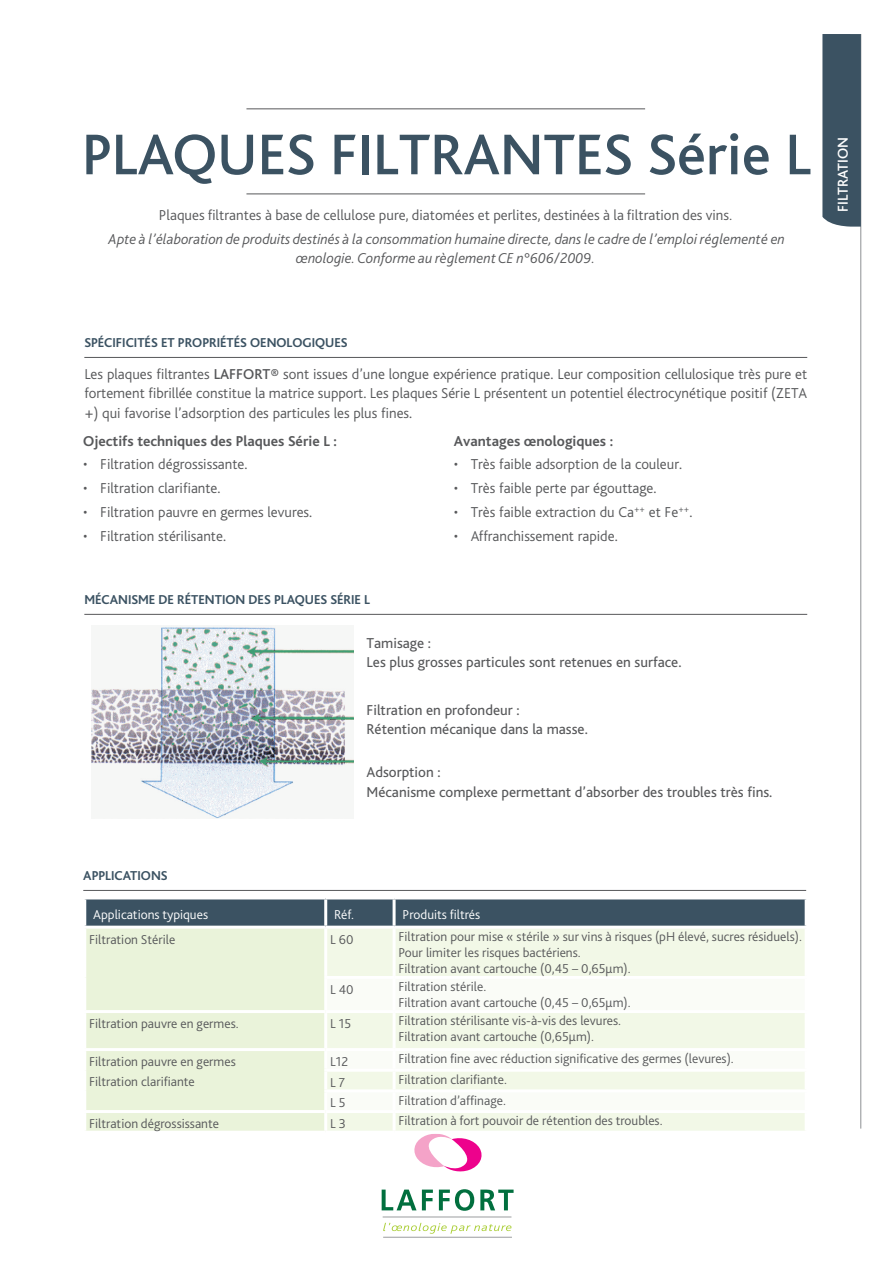
<style>
.page{position:relative;width:893px;height:1263px;background:#fff}
.page>*{position:absolute;margin:0;border:0;box-sizing:border-box;transform-origin:0 0}
.t1{font:500 60px "Bliss";color:#3b5262}
.t2{font:300 15px/19.5px "Bliss";color:#57585a;text-align:justify}
.t3{font:15px/19.5px "Bliss";color:#57585a}
.t4{font:italic 300 15px/19.5px "Bliss 2";color:#57585a;text-align:center}
.t5{font:300 15px "Bliss 2";color:#57585a}
.t6{font:700 15px "Bliss";color:#57585a}
.t7{font:500 15px "Bliss";color:#fff}
.t8{font:300 13.5px/16.2px "Bliss 2";color:#57585a}
.t9{font:700 13.5px "Bliss";color:#3b5262}
.t10{font:300 13.5px "Bliss 2";color:#fff}
.s1{font-weight:500}
</style>
<div class="page">
<hr style="left:246px;top:108px;width:399px;height:1px;background:#57585a">
<hr style="left:246px;top:194px;width:399px;height:1px;background:#57585a">
<hr style="left:84px;top:357px;width:723px;height:1px;background:#57585a">
<hr style="left:860px;top:34px;width:1px;height:1094px;background:#939598">
<div style="left:822px;top:34px;width:39px;height:193px;background:#3b5262"></div>
<svg style="left:414px;top:1134px;width:68px;height:38px"></svg>
<svg style="left:382px;top:1189px;width:34px;height:21px"></svg>
<svg style="left:422px;top:1189px;width:11px;height:21px"></svg>
<svg style="left:439px;top:1189px;width:35px;height:22px"></svg>
<svg style="left:480px;top:1189px;width:34px;height:21px"></svg>
<svg style="left:383px;top:1223px;width:128px;height:11px"></svg>
<hr style="left:383px;top:1217px;width:128px;height:1px;background:#9b9da0">
<hr style="left:383px;top:1237px;width:129px;height:1px;background:#9b9da0">
<hr style="left:84px;top:614px;width:723px;height:1px;background:#57585a">
<svg style="left:86px;top:899px;width:719px;height:27px;background:#415767"></svg>
<div style="left:86px;top:929px;width:238px;height:202px;background:#eaf3da"></div>
<div style="left:327px;top:929px;width:478px;height:202px;background:#f2f8e7"></div>
<svg style="left:327px;top:979px;width:478px;height:131px"></svg>
<hr style="left:324px;top:899px;width:3px;height:27px;background:#fff">
<hr style="left:393px;top:899px;width:3px;height:27px;background:#fff">
<hr style="left:393px;top:929px;width:3px;height:47px;background:#fff">
<hr style="left:324px;top:976px;width:70px;height:3px;background:#fff">
<hr style="left:394px;top:976px;width:414px;height:3px;background:#fff">
<hr style="left:393px;top:979px;width:3px;height:31px;background:#fff">
<hr style="left:83px;top:1010px;width:243px;height:3px;background:#fff">
<hr style="left:326px;top:1010px;width:68px;height:3px;background:#fff">
<hr style="left:394px;top:1010px;width:414px;height:3px;background:#fff">
<hr style="left:393px;top:1013px;width:3px;height:35px;background:#fff">
<hr style="left:83px;top:1048px;width:243px;height:3px;background:#fff">
<hr style="left:326px;top:1048px;width:68px;height:3px;background:#fff">
<hr style="left:394px;top:1048px;width:414px;height:3px;background:#fff">
<hr style="left:393px;top:1051px;width:3px;height:18px;background:#fff">
<hr style="left:324px;top:1069px;width:70px;height:3px;background:#fff">
<hr style="left:394px;top:1069px;width:414px;height:3px;background:#fff">
<hr style="left:393px;top:1072px;width:3px;height:17px;background:#fff">
<hr style="left:324px;top:1089px;width:70px;height:3px;background:#fff">
<hr style="left:394px;top:1089px;width:414px;height:3px;background:#fff">
<hr style="left:393px;top:1092px;width:3px;height:18px;background:#fff">
<hr style="left:83px;top:1110px;width:243px;height:3px;background:#fff">
<hr style="left:326px;top:1110px;width:68px;height:3px;background:#fff">
<hr style="left:394px;top:1110px;width:414px;height:3px;background:#fff">
<hr style="left:393px;top:1113px;width:3px;height:18px;background:#fff">
<hr style="left:83px;top:890px;width:723px;height:1px;background:#57585a">
<img style="left:91px;top:625px;width:262px;height:193px">
<h1 class="t1" style="left:82px;top:123px;width:731px">PLAQUES FILTRANTES Série L</h1>
<p class="t7" style="left:835px;top:212px;width:77px;rotate:-90deg">FILTRATION</p>
<p class="t5" style="left:159px;top:205px;width:575px">Plaques filtrantes à base de cellulose pure, diatomées et perlites, destinées à la filtration des vins.</p>
<p class="t4" style="left:109px;top:228px;width:678px">Apte à l’élaboration de produits destinés à la consommation humaine directe, dans le cadre de l’emploi réglementé en œnologie. Conforme au règlement CE n°606/2009.</p>
<p class="t9" style="left:84px;top:335px;width:265px">SPÉCIFICITÉS ET PROPRIÉTÉS OENOLOGIQUES</p>
<p class="t2" style="left:84px;top:364px;width:724px">Les plaques filtrantes <span class="s1">LAFFORT®</span> sont issues d’une longue expérience pratique. Leur composition cellulosique très pure et fortement fibrillée constitue la matrice support. Les plaques Série L présentent un potentiel électrocynétique positif (ZETA +) qui favorise l’adsorption des particules les plus fines.</p>
<p class="t6" style="left:83px;top:433px;width:255px">Ojectifs techniques des Plaques Série L :</p>
<p class="t2" style="left:83px;top:455px;width:166px">• Filtration dégrossissante.</p>
<p class="t2" style="left:83px;top:479px;width:139px">• Filtration clarifiante.</p>
<p class="t2" style="left:83px;top:502px;width:230px">• Filtration pauvre en germes levures.</p>
<p class="t2" style="left:83px;top:526px;width:144px">• Filtration stérilisante.</p>
<p class="t9" style="left:84px;top:592px;width:287px">MÉCANISME DE RÉTENTION DES PLAQUES SÉRIE L</p>
<p class="t6" style="left:454px;top:433px;width:161px">Avantages œnologiques :</p>
<p class="t2" style="left:454px;top:455px;width:230px">• Très faible adsorption de la couleur.</p>
<p class="t2" style="left:454px;top:479px;width:204px">• Très faible perte par égouttage.</p>
<p class="t2" style="left:454px;top:502px;width:240px">• Très faible extraction du Ca<sup>++</sup> et Fe<sup>++</sup>.</p>
<p class="t2" style="left:454px;top:526px;width:165px">• Affranchissement rapide.</p>
<p class="t9" style="left:83px;top:868px;width:86px">APPLICATIONS</p>
<p class="t3" style="left:366px;top:633px;width:316px">Tamisage :<br>Les plus grosses particules sont retenues en surface.</p>
<p class="t3" style="left:366px;top:700px;width:223px">Filtration en profondeur :<br>Rétention mécanique dans la masse.</p>
<p class="t3" style="left:366px;top:763px;width:407px">Adsorption :<br>Mécanisme complexe permettant d’absorber des troubles très fins.</p>
<p class="t10" style="left:93px;top:906px;width:116px">Applications typiques</p>
<p class="t10" style="left:334px;top:906px;width:21px">Réf.</p>
<p class="t10" style="left:403px;top:906px;width:79px">Produits filtrés</p>
<p class="t8" style="left:89px;top:931px;width:88px">Filtration Stérile</p>
<p class="t8" style="left:330px;top:931px;width:25px">L 60</p>
<p class="t8" style="left:398px;top:928px;width:405px">Filtration pour mise « stérile » sur vins à risques (pH élevé, sucres résiduels).<br>Pour limiter les risques bactériens.<br>Filtration avant cartouche (0,45 – 0,65µm).</p>
<p class="t8" style="left:330px;top:981px;width:25px">L 40</p>
<p class="t8" style="left:398px;top:978px;width:234px">Filtration stérile.<br>Filtration avant cartouche (0,45 – 0,65µm).</p>
<p class="t8" style="left:89px;top:1015px;width:151px">Filtration pauvre en germes.</p>
<p class="t8" style="left:330px;top:1015px;width:23px">L 15</p>
<p class="t8" style="left:398px;top:1012px;width:224px">Filtration stérilisante vis-à-vis des levures.<br>Filtration avant cartouche (0,65µm).</p>
<p class="t8" style="left:89px;top:1051px;width:148px;line-height:20.4px">Filtration pauvre en germes<br>Filtration clarifiante</p>
<p class="t8" style="left:330px;top:1053px;width:20px">L12</p>
<p class="t8" style="left:398px;top:1050px;width:337px">Filtration fine avec réduction significative des germes (levures).</p>
<p class="t8" style="left:330px;top:1074px;width:17px">L 7</p>
<p class="t8" style="left:398px;top:1071px;width:110px">Filtration clarifiante.</p>
<p class="t8" style="left:330px;top:1094px;width:17px">L 5</p>
<p class="t8" style="left:398px;top:1091px;width:109px">Filtration d’affinage.</p>
<p class="t8" style="left:89px;top:1115px;width:131px">Filtration dégrossissante</p>
<p class="t8" style="left:330px;top:1115px;width:17px">L 3</p>
<p class="t8" style="left:398px;top:1112px;width:266px">Filtration à fort pouvoir de rétention des troubles.</p>
</div>
